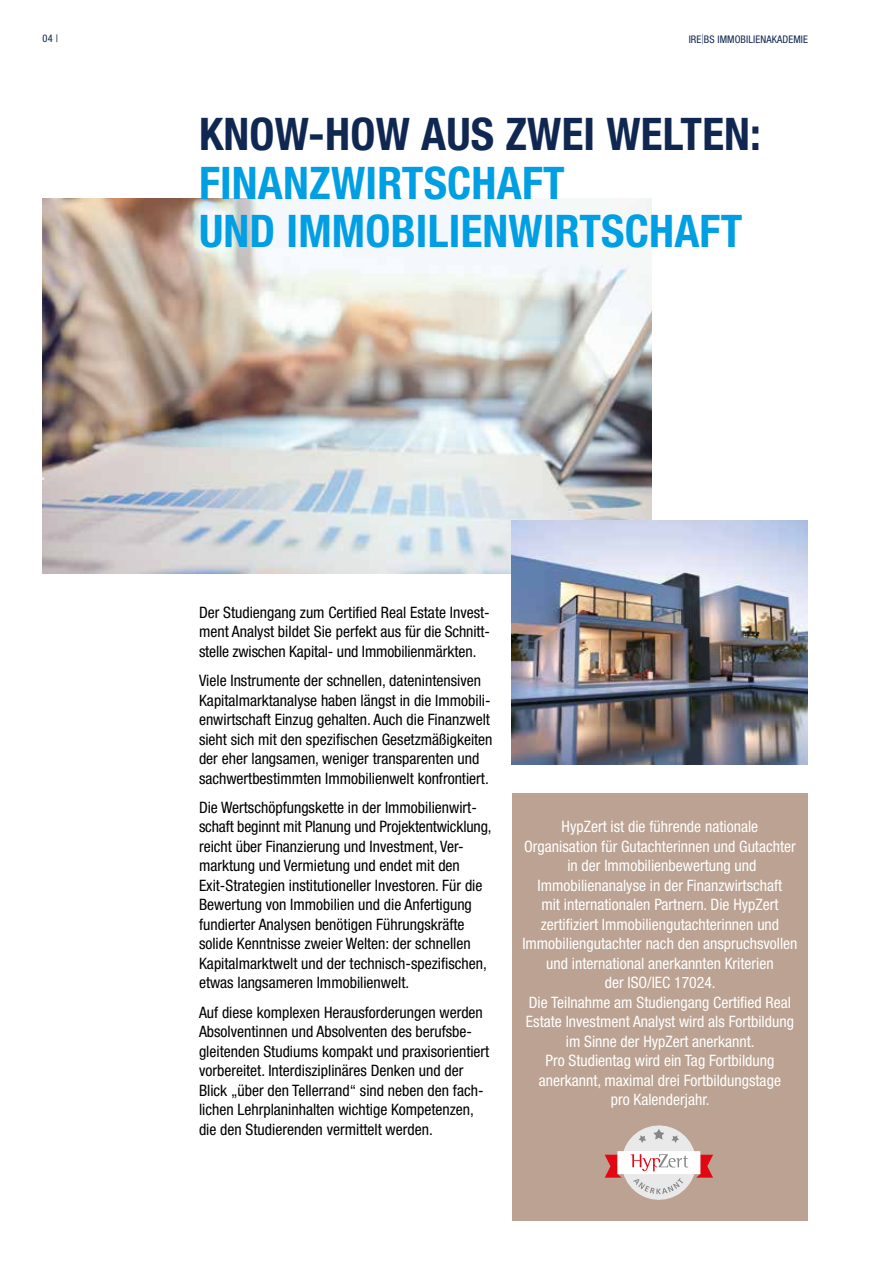
<style>
.page{position:relative;width:893px;height:1263px;background:#fff}
.page>*{position:absolute;margin:0;border:0;box-sizing:border-box;transform-origin:0 0}
.t1{font:700 condensed 45px/48.8px "Helvetica Neue LT Pro";letter-spacing:.005em;color:#009fe3}
.t2{font:700 condensed 45px "Helvetica Neue LT Pro";letter-spacing:.005em;color:#102851}
.t3{font:condensed 15.75px/19.5px "Helvetica Neue LT Pro";color:#000}
.t4{font:condensed 15.75px/19.5px "Helvetica Neue LT Pro";color:#fff;text-align:center}
.t5{font:condensed 10.5px "Helvetica Neue LT Pro";letter-spacing:.01em;color:#102851}
.s1{font-weight:100;font-stretch:normal}
</style>
<div class="page">
<img style="left:43px;top:199px;width:608px;height:374px">
<img style="left:512px;top:521px;width:296px;height:243px">
<div style="left:512px;top:793px;width:296px;height:427px;background:#bba292"></div>
<svg style="left:605px;top:1125px;width:108px;height:75px"></svg>
<p class="t5" style="left:43px;top:32px;width:17px">04 |</p>
<p class="t5" style="left:689px;top:33px;width:121px">IRE<span class="s1">|</span>BS IMMOBILIENAKADEMIE</p>
<h1 class="t2" style="left:199px;top:107px;width:564px">KNOW-HOW AUS ZWEI WELTEN:</h1>
<h1 class="t1" style="left:199px;top:158px;width:545px">FINANZWIRTSCHAFT<br>UND IMMOBILIENWIRTSCHAFT</h1>
<p class="t3" style="left:199px;top:602px;width:292px;text-align:justify">Der Studiengang zum Certified Real Estate Invest&shy;ment Analyst bildet Sie perfekt aus für die Schnitt&shy;stelle zwischen Kapital- und Immobilienmärkten.</p>
<p class="t3" style="left:199px;top:671px;width:295px">Viele Instrumente der schnellen, datenintensiven Kapitalmarktanalyse haben längst in die Immobili&shy;enwirtschaft Einzug gehalten. Auch die Finanzwelt sieht sich mit den spezifischen Gesetzmäßigkeiten der eher langsamen, weniger transparenten und sachwertbestimmten Immobilienwelt konfrontiert.</p>
<p class="t3" style="left:199px;top:797px;width:294px">Die Wertschöpfungskette in der Immobilienwirt&shy;schaft beginnt mit Planung und Projektentwicklung, reicht über Finanzierung und Investment, Ver&shy;marktung und Vermietung und endet mit den Exit-Strategien institutioneller Investoren. Für die Bewertung von Immobilien und die Anfertigung fundierter Analysen benötigen Führungskräfte solide Kenntnisse zweier Welten: der schnellen Kapitalmarktwelt und der technisch-spezifischen, etwas langsameren Immobilienwelt.</p>
<p class="t3" style="left:199px;top:1002px;width:292px">Auf diese komplexen Herausforderungen werden Absolventinnen und Absolventen des berufsbe&shy;gleitenden Studiums kompakt und praxisorientiert vorbereitet. Interdisziplinäres Denken und der Blick „über den Tellerrand“ sind neben den fach&shy;lichen Lehrplaninhalten wichtige Kompetenzen, die den Studierenden vermittelt werden.</p>
<p class="t4" style="left:522px;top:817px;width:277px">HypZert ist die führende nationale<br>Organisation für Gutachterinnen und Gutachter in der Immobilienbewertung und Immobilienanalyse in der Finanzwirtschaft<br>mit internationalen Partnern. Die HypZert zertifiziert Immobiliengutachterinnen und Immobiliengutachter nach den anspruchsvollen und international anerkannten Kriterien<br>der ISO/IEC 17024.<br>Die Teilnahme am Studiengang Certified Real Estate Investment Analyst wird als Fortbildung im Sinne der HypZert anerkannt.<br>Pro Studientag wird ein Tag Fortbildung anerkannt, maximal drei Fortbildungstage<br>pro Kalenderjahr.</p>
</div>
